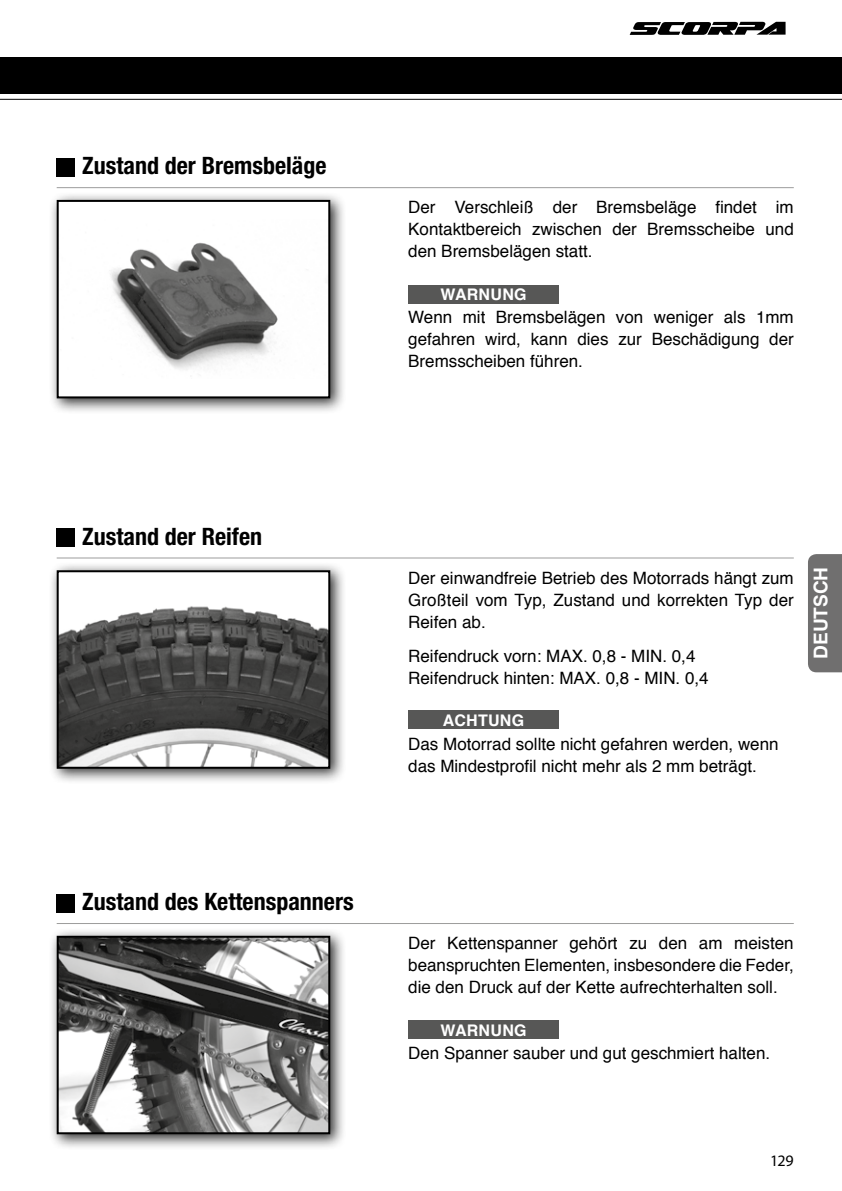
<style>
.page{position:relative;width:842px;height:1191px;background:#fff}
.page>*{position:absolute;margin:0;border:0;box-sizing:border-box;transform-origin:0 0}
.t1{font:700 condensed 24px "Helvetica Neue LT Pro";color:#000}
.t2{font:700 19px "Helvetica";color:#fff}
.t3{font:17px/22px "Helvetica";color:#000;text-align:justify}
.t4{font:700 16px "Helvetica";letter-spacing:.02em;color:#fff}
.t5{font:16px "Myriad Pro";color:#000}
</style>
<div class="page">
<div style="left:0;top:57px;width:842px;height:37px;background:#000"></div>
<hr style="left:0;top:99px;width:842px;height:1px;background:#000">
<svg style="left:630px;top:22px;width:155px;height:13px"></svg>
<hr style="left:57px;top:187px;width:737px;height:1px;background:#9d9d9c">
<hr style="left:57px;top:557px;width:737px;height:1px;background:#9d9d9c">
<hr style="left:57px;top:923px;width:737px;height:1px;background:#9d9d9c">
<div style="left:57px;top:158px;width:18px;height:18px;background:#000"></div>
<div style="left:57px;top:528px;width:18px;height:19px;background:#000"></div>
<div style="left:57px;top:894px;width:18px;height:18px;background:#000"></div>
<div style="left:408px;top:285px;width:151px;height:18px;background:#575756"></div>
<div style="left:408px;top:710px;width:151px;height:19px;background:#575756"></div>
<div style="left:408px;top:1020px;width:151px;height:19px;background:#575756"></div>
<div style="left:49px;top:191px;width:298px;height:224px;background:#000;opacity:.8"></div>
<div style="left:58px;top:201px;width:271px;height:196px;background:#fff"></div>
<img style="left:110px;top:242px;width:168px;height:128px">
<div style="left:57px;top:200px;width:273px;height:198px;border:2px solid #000"></div>
<div style="left:49px;top:562px;width:298px;height:223px;background:#000;opacity:.8"></div>
<img style="left:60px;top:573px;width:267px;height:192px">
<div style="left:57px;top:570px;width:273px;height:198px;border:2px solid #000"></div>
<div style="left:49px;top:927px;width:298px;height:223px;background:#000;opacity:.8"></div>
<img style="left:60px;top:938px;width:267px;height:193px">
<div style="left:57px;top:935px;width:273px;height:199px;border:2px solid #000"></div>
<div style="left:808px;top:554px;width:34px;height:118px;background:#706f6f"></div>
<h1 class="t1" style="left:82px;top:151px;width:246px">Zustand der Bremsbeläge</h1>
<p class="t3" style="left:408px;top:197px;width:387px">Der Verschleiß der Bremsbeläge findet im Kontaktbereich zwischen der Bremsscheibe und den Bremsbelägen statt.</p>
<p class="t4" style="left:440px;top:281px;width:88px">WARNUNG</p>
<p class="t3" style="left:408px;top:307px;width:387px">Wenn mit Bremsbelägen von weniger als 1mm gefahren wird, kann dies zur Beschädigung der Bremsscheiben führen.</p>
<h1 class="t1" style="left:82px;top:521px;width:181px">Zustand der Reifen</h1>
<h1 class="t1" style="left:82px;top:887px;width:273px">Zustand des Kettenspanners</h1>
<p class="t3" style="left:408px;top:567px;width:387px">Der einwandfreie Betrieb des Motorrads hängt zum Großteil vom Typ, Zustand und korrekten Typ der Reifen ab.</p>
<p class="t3" style="left:408px;top:645px;width:302px">Reifendruck vorn: MAX. 0,8 - MIN. 0,4<br>Reifendruck hinten: MAX. 0,8 - MIN. 0,4</p>
<p class="t4" style="left:443px;top:707px;width:83px">ACHTUNG</p>
<p class="t3" style="left:408px;top:733px;width:372px">Das Motorrad sollte nicht gefahren werden, wenn das Mindestprofil nicht mehr als 2 mm beträgt.</p>
<p class="t2" style="left:805px;top:659px;width:93px;rotate:-90deg">DEUTSCH</p>
<p class="t3" style="left:408px;top:932px;width:387px">Der Kettenspanner gehört zu den am meisten beanspruchten Elementen, insbesondere die Feder, die den Druck auf der Kette aufrechterhalten soll.</p>
<p class="t4" style="left:440px;top:1017px;width:88px">WARNUNG</p>
<p class="t3" style="left:408px;top:1042px;width:363px">Den Spanner sauber und gut geschmiert halten.</p>
<p class="t5" style="left:770px;top:1150px;width:25px">129</p>
</div>
